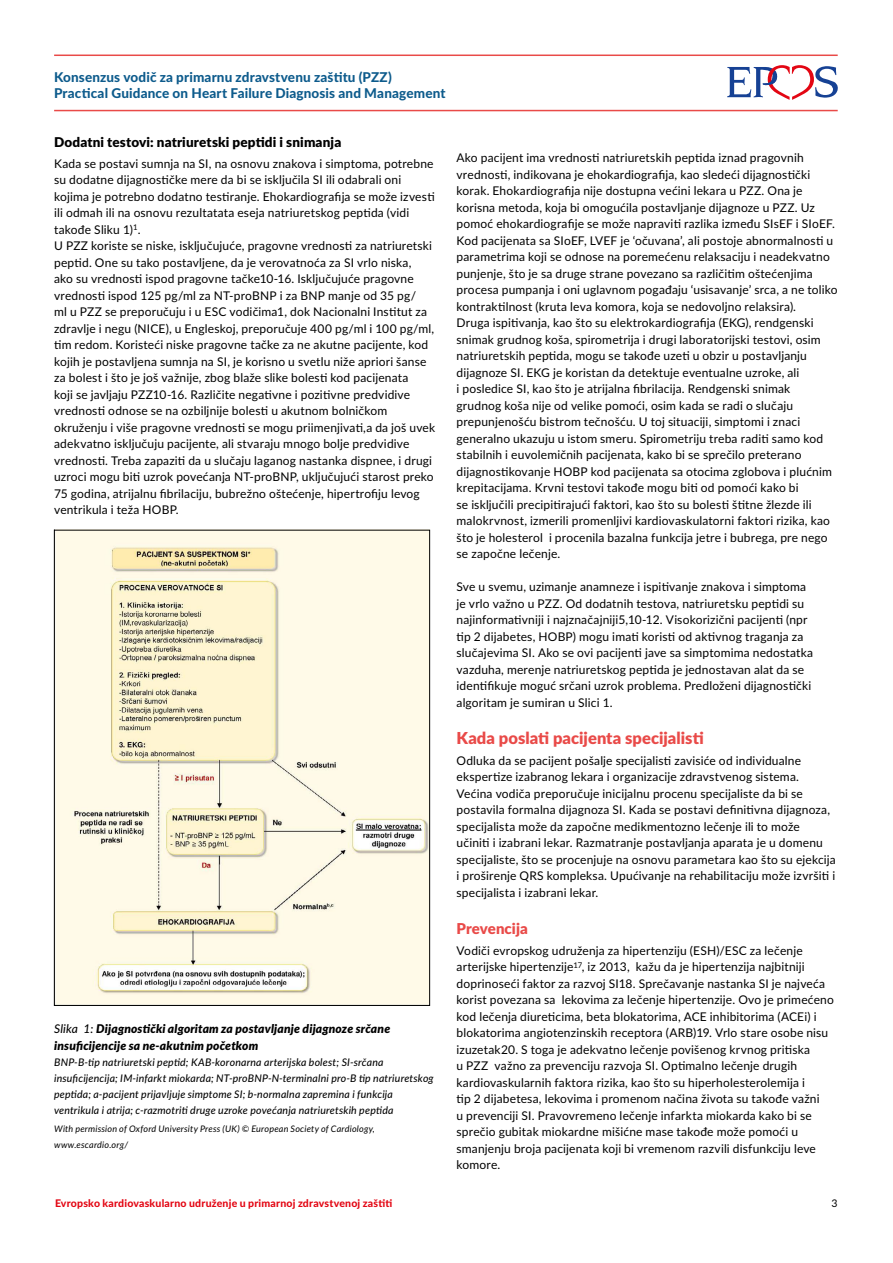
<style>
.page{position:relative;width:893px;height:1263px;background:#fff}
.page>*{position:absolute;margin:0;border:0;box-sizing:border-box;transform-origin:0 0}
.t1{font:900 16.5px "Lato";letter-spacing:.005em;color:#e94a48}
.t2{font:900 15px "Lato";letter-spacing:.005em;color:#e94a48}
.t3{font:800 13.5px/16.2px "Lato";letter-spacing:.01em;color:#0d5b8c}
.t4{font:900 13.5px "Lato";letter-spacing:.01em;color:#000}
.t5{font:12px/16.5px "Lato";letter-spacing:.015em;color:#000}
.t6{font:italic 900 12px/16.5px "Lato";letter-spacing:.015em;color:#000}
.t7{font:italic 500 10.5px/16.2px "Lato";letter-spacing:.02em;color:#000}
.t8{font:800 10.5px "Lato";letter-spacing:.02em;color:#e30613}
.t9{font:10.5px "Lato";color:#000}
.t10{font:italic 9px/16.2px "Lato";letter-spacing:.02em;color:#000}
.t11{font:8.7px/10.1px "Times New Roman";color:#000}
.s1{font-weight:500}
</style>
<div class="page">
<svg style="left:727px;top:65px;width:111px;height:35px"></svg>
<hr style="left:54px;top:55px;width:784px;height:1px;background:#e94a48">
<hr style="left:54px;top:110px;width:784px;height:1px;background:#e94a48">
<img style="left:56px;top:532px;width:372px;height:472px">
<p class="t3" style="left:54px;top:68px;width:393px">Konsenzus vodič za primarnu zdravstvenu zaštitu (PZZ)<br>Practical Guidance on Heart Failure Diagnosis and Management</p>
<p class="t4" style="left:54px;top:132px;width:289px">Dodatni testovi: natriuretski peptidi i snimanja</p>
<p class="t5" style="left:54px;top:155px;width:383px">Kada se postavi sumnja na SI, na osnovu znakova i simptoma, potrebne su dodatne dijagnostičke mere da bi se isključila SI ili odabrali oni kojima je potrebno dodatno testiranje. Ehokardiografija se može izvesti ili odmah ili na osnovu rezultatata eseja natriuretskog peptida (vidi takođe Sliku 1)<sup>1</sup>.<br>U PZZ koriste se niske, isključujuće, pragovne vrednosti za natriuretski peptid. One su tako postavljene, da je verovatnoća za SI vrlo niska,<br>ako su vrednosti ispod pragovne tačke10-16. Isključujuće pragovne vrednosti ispod 125 pg/ml za NT-proBNP i za BNP manje od 35 pg/<br>ml u PZZ se preporučuju i u ESC vodičima1, dok Nacionalni Institut za zdravlje i negu (NICE), u Engleskoj, preporučuje 400 pg/ml i 100 pg/ml, tim redom. Koristeći niske pragovne tačke za ne akutne pacijente, kod kojih je postavljena sumnja na SI, je korisno u svetlu niže apriori šanse za bolest i što je još važnije, zbog blaže slike bolesti kod pacijenata<br>koji se javljaju PZZ10-16. Različite negativne i pozitivne predvidive vrednosti odnose se na ozbiljnije bolesti u akutnom bolničkom okruženju i više pragovne vrednosti se mogu priimenjivati,a da još uvek adekvatno isključuju pacijente, ali stvaraju mnogo bolje predvidive vrednosti. Treba zapaziti da u slučaju laganog nastanka dispnee, i drugi uzroci mogu biti uzrok povećanja NT-proBNP, uključujući starost preko 75 godina, atrijalnu fibrilaciju, bubrežno oštećenje, hipertrofiju levog ventrikula i teža HOBP.</p>
<p class="t5" style="left:457px;top:149px;width:383px">Ako pacijent ima vrednosti natriuretskih peptida iznad pragovnih vrednosti, indikovana je ehokardiografija, kao sledeći dijagnostički korak. Ehokardiografija nije dostupna većini lekara u PZZ. Ona je korisna metoda, koja bi omogućila postavljanje dijagnoze u PZZ. Uz pomoć ehokardiografije se može napraviti razlika između SIsEF i SIoEF.<br>Kod pacijenata sa SIoEF, LVEF je ‘očuvana’, ali postoje abnormalnosti u parametrima koji se odnose na poremećenu relaksaciju i neadekvatno punjenje, što je sa druge strane povezano sa različitim oštećenjima procesa pumpanja i oni uglavnom pogađaju ‘usisavanje’ srca, a ne toliko kontraktilnost (kruta leva komora, koja se nedovoljno relaksira).<br>Druga ispitivanja, kao što su elektrokardiografija (EKG), rendgenski snimak grudnog koša, spirometrija i drugi laboratorijski testovi, osim natriuretskih peptida, mogu se takođe uzeti u obzir u postavljanju dijagnoze SI. EKG je koristan da detektuje eventualne uzroke, ali<br>i posledice SI, kao što je atrijalna fibrilacija. Rendgenski snimak grudnog koša nije od velike pomoći, osim kada se radi o slučaju prepunjenošću bistrom tečnošću. U toj situaciji, simptomi i znaci generalno ukazuju u istom smeru. Spirometriju treba raditi samo kod stabilnih i euvolemičnih pacijenata, kako bi se sprečilo preterano dijagnostikovanje HOBP kod pacijenata sa otocima zglobova i plućnim krepitacijama. Krvni testovi takođe mogu biti od pomoći kako bi<br>se isključili precipitirajući faktori, kao što su bolesti štitne žlezde ili malokrvnost, izmerili promenljivi kardiovaskulatorni faktori rizika, kao što je holesterol i procenila bazalna funkcija jetre i bubrega, pre nego se započne lečenje.</p>
<p class="t5" style="left:457px;top:578px;width:358px">Sve u svemu, uzimanje anamneze i ispitivanje znakova i simptoma je vrlo važno u PZZ. Od dodatnih testova, natriuretsku peptidi su najinformativniji i najznačajniji5,10-12. Visokorizični pacijenti (npr tip 2 dijabetes, HOBP) mogu imati koristi od aktivnog traganja za slučajevima SI. Ako se ovi pacijenti jave sa simptomima nedostatka vazduha, merenje natriuretskog peptida je jednostavan alat da se identifikuje moguć srčani uzrok problema. Predloženi dijagnostički algoritam je sumiran u Slici 1.</p>
<h1 class="t1" style="left:457px;top:726px;width:249px">Kada poslati pacijenta specijalisti</h1>
<p class="t5" style="left:457px;top:752px;width:381px">Odluka da se pacijent pošalje specijalisti zavisiće od individualne ekspertize izabranog lekara i organizacije zdravstvenog sistema.<br>Većina vodiča preporučuje inicijalnu procenu specijaliste da bi se postavila formalna dijagnoza SI. Kada se postavi definitivna dijagnoza, specijalista može da započne medikmentozno lečenje ili to može učiniti i izabrani lekar. Razmatranje postavljanja aparata je u domenu specijaliste, što se procenjuje na osnovu parametara kao što su ejekcija i proširenje QRS kompleksa. Upućivanje na rehabilitaciju može izvršiti i specijalista i izabrani lekar.</p>
<p class="t2" style="left:457px;top:917px;width:73px">Prevencija</p>
<p class="t5" style="left:457px;top:942px;width:379px">Vodiči evropskog udruženja za hipertenziju (ESH)/ESC za lečenje arterijske hipertenzije<sup>17</sup>, iz 2013, kažu da je hipertenzija najbitniji doprinoseći faktor za razvoj SI18. Sprečavanje nastanka SI je najveća korist povezana sa lekovima za lečenje hipertenzije. Ovo je primećeno kod lečenja diureticima, beta blokatorima, ACE inhibitorima (ACEi) i blokatorima angiotenzinskih receptora (ARB)19. Vrlo stare osobe nisu izuzetak20. S toga je adekvatno lečenje povišenog krvnog pritiska<br>u PZZ važno za prevenciju razvoja SI. Optimalno lečenje drugih kardiovaskularnih faktora rizika, kao što su hiperholesterolemija i<br>tip 2 dijabetesa, lekovima i promenom načina života su takođe važni<br>u prevenciji SI. Pravovremeno lečenje infarkta miokarda kako bi se sprečio gubitak miokardne mišićne mase takođe može pomoći u smanjenju broja pacijenata koji bi vremenom razvili disfunkciju leve komore.</p>
<p class="t11" style="left:41px;top:474px;width:409px">Treba zapaziti da u slučaju laganog nastanka dispnee, i drugi uzroci mogu biti uzrok povećanja NT-proBNP, uključujući starost preko 75 godina, atrijalnu fibrilaciju, bubrežno oštećenje, hipertrofiju levog ventrikula i teža</p>
<p class="t6" style="left:54px;top:1020px;width:338px"><span class="s1">Slika 1:</span> Dijagnostički algoritam za postavljanje dijagnoze srčane insuficijencije sa ne-akutnim početkom</p>
<p class="t7" style="left:54px;top:1053px;width:381px">BNP-B-tip natriuretski peptid; KAB-koronarna arterijska bolest; SI-srčana insuficijencija; IM-infarkt miokarda; NT-proBNP-N-terminalni pro-B tip natriuretskog peptida; a-pacijent prijavljuje simptome SI; b-normalna zapremina i funkcija ventrikula i atrija; c-razmotriti druge uzroke povećanja natriuretskih peptida</p>
<p class="t10" style="left:54px;top:1120px;width:322px">With permission of Oxford University Press (UK) © European Society of Cardiology, www.escardio.org/</p>
<p class="t8" style="left:55px;top:1196px;width:339px">Evropsko kardiovaskularno udruženje u primarnoj zdravstvenoj zaštiti</p>
<p class="t9" style="left:832px;top:1196px;width:8px">3</p>
</div>
